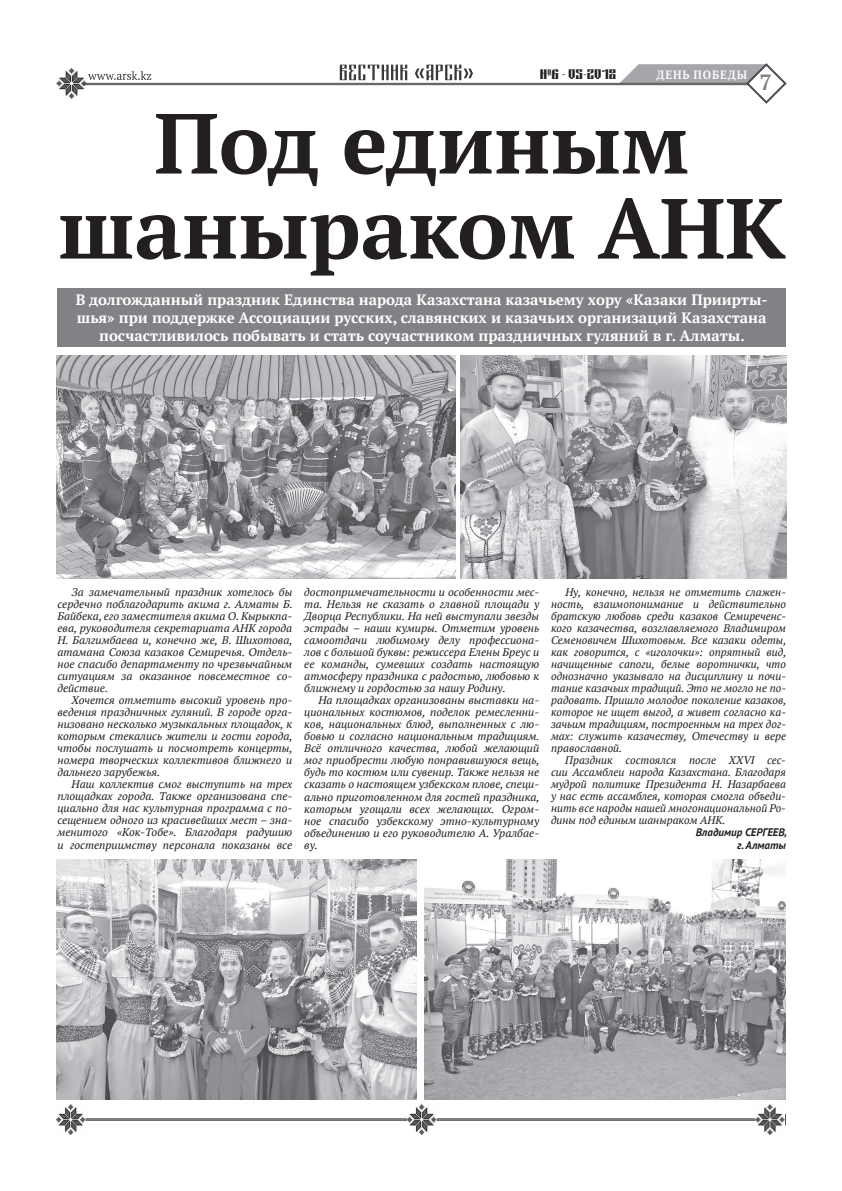
<style>
.page{position:relative;width:842px;height:1191px;background:#fff}
.page>*{position:absolute;margin:0;border:0;box-sizing:border-box;transform-origin:0 0}
.t1{font:700 85px/85px "PT Serif";color:#231f20}
.t2{font:700 22px "PT Serif";color:#808285}
.t3{font:700 15px/18px "PT Serif";color:#fff;text-align:center}
.t4{font:700 14px "Tsarevich";color:#231f20}
.t5{font:700 12px "PT Serif";letter-spacing:.08em;color:#fafafa;scale:.93 1}
.t6{font:italic 11px/12px "PT Serif";color:#231f20;text-align:justify}
.t7{font:italic 700 11px/12px "PT Sans";color:#231f20;text-align:right}
</style>
<div class="page">
<svg style="left:88px;top:71px;width:63px;height:9px"></svg>
<img style="left:57px;top:69px;width:30px;height:30px">
<svg style="left:340px;top:65px;width:67px;height:15px"></svg>
<svg style="left:415px;top:65px;width:58px;height:15px"></svg>
<hr style="left:82px;top:83px;width:695px;height:1px;background:#4b4c4d">
<hr style="left:82px;top:84px;width:695px;height:1px;background:#4b4c4d">
<svg style="left:620px;top:63px;width:167px;height:41px"></svg>
<img style="left:57px;top:1104px;width:729px;height:30px">
<div style="left:57px;top:288px;width:729px;height:59px;background:#808285"></div>
<img style="left:57px;top:355px;width:398px;height:223px">
<img style="left:424px;top:860px;width:361px;height:240px">
<img style="left:57px;top:860px;width:360px;height:239px">
<img style="left:461px;top:355px;width:325px;height:223px">
<p class="t4" style="left:540px;top:67px;width:78px">№6 - 05-2018</p>
<p class="t5" style="left:656px;top:66px;width:99px">День Победы</p>
<h2 class="t2" style="left:759px;top:67px;width:14px">7</h2>
<h1 class="t1" style="left:58px;top:100px;width:665px;text-indent:96px">Под единым шаныраком АНК</h1>
<p class="t3" style="left:76px;top:290px;width:693px">В долгожданный праздник Единства народа Казахстана казачьему хору «Казаки Приирты&shy;шья» при поддержке Ассоциации русских, славянских и казачьих организаций Казахстана посчастливилось побывать и стать соучастником праздничных гуляний в г. Алматы.</p>
<p class="t6" style="left:57px;top:586px;width:237px;text-indent:14px">За замечательный праздник хотелось бы сердечно поблагодарить акима г. Алматы Б.<br>Байбека, его заместителя акима О. Кырыкпа&shy;ева, руководителя секретариата АНК города Н. Балгимбаева и, конечно же, В. Шихотова, атамана Союза казаков Семиречья. Отдель&shy;ное спасибо департаменту по чрезвычайным ситуациям за оказанное повсеместное со&shy;действие.</p>
<p class="t6" style="left:57px;top:694px;width:237px;text-indent:14px">Хочется отметить высокий уровень про&shy;ведения праздничных гуляний. В городе орга&shy;низовано несколько музыкальных площадок, к которым стекались жители и гости города, чтобы послушать и посмотреть концерты, номера творческих коллективов ближнего и дальнего зарубежья.</p>
<p class="t6" style="left:57px;top:778px;width:236px;text-indent:14px">Наш коллектив смог выступить на трех площадках города. Также организована спе&shy;циально для нас культурная программа с по&shy;сещением одного из красивейших мест – зна&shy;менитого «Кок-Тобе». Благодаря радушию и гостеприимству персонала показаны все</p>
<p class="t6" style="left:304px;top:586px;width:236px">достопримечательности и особенности мес&shy;та. Нельзя не сказать о главной площади у Дворца Республики. На ней выступали звезды эстрады – наши кумиры. Отметим уровень самоотдачи любимому делу профессиона&shy;лов с большой буквы: режиссера Елены Бреус и ее команды, сумевших создать настоящую атмосферу праздника с радостью, любовью к ближнему и гордостью за нашу Родину.</p>
<p class="t6" style="left:304px;top:694px;width:237px;text-indent:14px">На площадках организованы выставки на&shy;циональных костюмов, поделок ремесленни&shy;ков, национальных блюд, выполненных с лю&shy;бовью и согласно национальным традициям.<br>Всё отличного качества, любой желающий мог приобрести любую понравившуюся вещь, будь то костюм или сувенир. Также нельзя не сказать о настоящем узбекском плове, специ&shy;ально приготовленном для гостей праздника, которым угощали всех желающих. Огром&shy;ное спасибо узбекскому этно-культурному объединению и его руководителю А. Уралбае&shy;ву.</p>
<p class="t6" style="left:551px;top:586px;width:237px;text-indent:14px">Ну, конечно, нельзя не отметить слажен&shy;ность, взаимопонимание и действительно братскую любовь среди казаков Семиреченс&shy;кого казачества, возглавляемого Владимиром Семеновичем Шихотовым. Все казаки одеты, как говорится, с «иголочки»: опрятный вид, начищенные сапоги, белые воротнички, что однозначно указывало на дисциплину и почи&shy;тание казачьих традиций. Это не могло не по&shy;радовать. Пришло молодое поколение казаков, которое не ищет выгод, а живет согласно ка&shy;зачьим традициям, построенным на трех дог&shy;мах: служить казачеству, Отечеству и вере православной.</p>
<p class="t6" style="left:551px;top:754px;width:236px;text-indent:14px">Праздник состоялся после ХХVI сес&shy;сии Ассамблеи народа Казахстана. Благодаря мудрой политике Президента Н. Назарбаева у нас есть ассамблея, которая смогла объеди&shy;нить все народы нашей многонациональной Ро&shy;дины под единым шаныраком АНК.</p>
<p class="t7" style="left:696px;top:826px;width:93px">Владимир СЕРГЕЕВ, г. Алматы</p>
</div>
